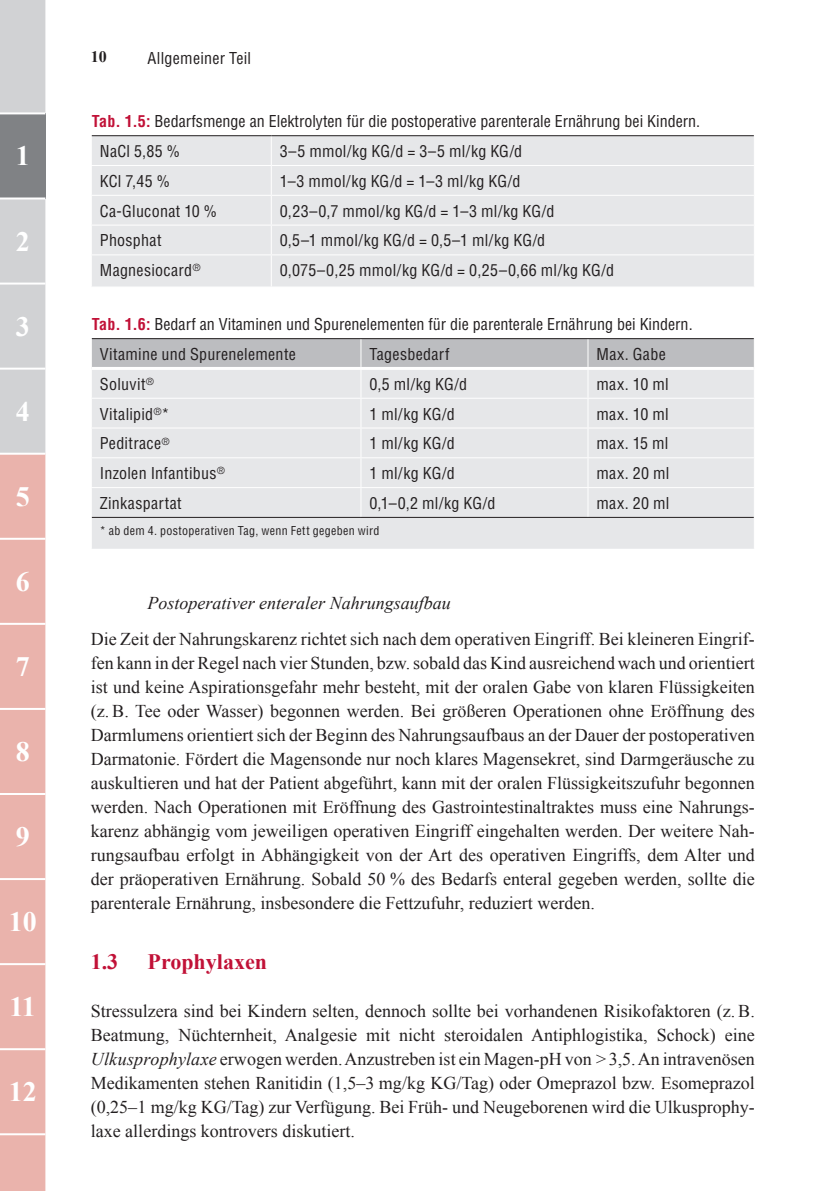
<style>
.page{position:relative;width:840px;height:1191px;background:#fff}
.page>*{position:absolute;margin:0;border:0;box-sizing:border-box;transform-origin:0 0}
.t1{font:700 28px "Times New Roman";color:#fff}
.t2{font:700 22px "Times New Roman";color:#c11137}
.t3{font:18px/24px "Times New Roman";color:#231f20;text-align:justify}
.t4{font:italic 18px "Times New Roman";color:#231f20}
.t5{font:condensed 16px/29.8px "Helvetica LT";letter-spacing:.015em;color:#231f20}
.t6{font:700 16px "Times New Roman";color:#231f20}
.t7{font:condensed 12px "Helvetica LT";letter-spacing:.03em;color:#231f20}
.s1{font-weight:700;color:#c11137}
.s2{font-style:italic}
</style>
<div class="page">
<svg style="left:0;top:0;width:45px;height:1191px;background:#dab9b5"></svg>
<hr style="left:0;top:282px;width:45px;height:2px;background:#fff">
<hr style="left:0;top:368px;width:45px;height:2px;background:#fff">
<hr style="left:0;top:1133px;width:45px;height:2px;background:#fff">
<hr style="left:0;top:1048px;width:45px;height:2px;background:#fff">
<hr style="left:0;top:963px;width:45px;height:2px;background:#fff">
<hr style="left:0;top:878px;width:45px;height:2px;background:#fff">
<hr style="left:0;top:793px;width:45px;height:2px;background:#fff">
<hr style="left:0;top:708px;width:45px;height:2px;background:#fff">
<hr style="left:0;top:623px;width:45px;height:2px;background:#fff">
<hr style="left:0;top:453px;width:45px;height:2px;background:#fff">
<hr style="left:0;top:538px;width:45px;height:2px;background:#fff">
<hr style="left:0;top:112px;width:45px;height:2px;background:#fff">
<hr style="left:0;top:197px;width:45px;height:2px;background:#fff">
<div style="left:92px;top:136px;width:661px;height:150px;background:#e6e7e9"></div>
<hr style="left:91px;top:165px;width:180px;height:1px;background:#fff">
<hr style="left:271px;top:165px;width:483px;height:1px;background:#fff">
<hr style="left:91px;top:195px;width:180px;height:1px;background:#fff">
<hr style="left:271px;top:195px;width:483px;height:1px;background:#fff">
<hr style="left:91px;top:225px;width:180px;height:1px;background:#fff">
<hr style="left:271px;top:225px;width:483px;height:1px;background:#fff">
<svg style="left:270px;top:136px;width:1px;height:118px"></svg>
<hr style="left:91px;top:254px;width:180px;height:1px;background:#fff">
<hr style="left:271px;top:254px;width:483px;height:1px;background:#fff">
<hr style="left:270px;top:255px;width:1px;height:31px;background:#fff">
<svg style="left:753px;top:135px;width:1px;height:119px"></svg>
<hr style="left:92px;top:135px;width:179px;height:1px;background:#231f20">
<hr style="left:271px;top:135px;width:482px;height:1px;background:#231f20">
<div style="left:92px;top:518px;width:661px;height:31px;background:#e6e7e9"></div>
<hr style="left:92px;top:517px;width:269px;height:1px;background:#231f20">
<hr style="left:361px;top:517px;width:226px;height:1px;background:#231f20">
<hr style="left:587px;top:517px;width:166px;height:1px;background:#231f20">
<svg style="left:91px;top:338px;width:663px;height:179px;background:#dedfe1"></svg>
<hr style="left:92px;top:367px;width:269px;height:3px;background:#fff">
<hr style="left:361px;top:367px;width:226px;height:3px;background:#fff">
<hr style="left:587px;top:367px;width:166px;height:3px;background:#fff">
<hr style="left:91px;top:368px;width:1px;height:30px;background:#fff">
<hr style="left:753px;top:368px;width:1px;height:30px;background:#fff">
<hr style="left:91px;top:398px;width:270px;height:1px;background:#fff">
<hr style="left:361px;top:398px;width:226px;height:1px;background:#fff">
<hr style="left:587px;top:398px;width:167px;height:1px;background:#fff">
<h1 class="t1" style="left:16px;top:137px;width:15px">1</h1>
<h1 class="t1" style="left:16px;top:222px;width:15px">2</h1>
<h1 class="t1" style="left:16px;top:307px;width:15px">3</h1>
<h1 class="t1" style="left:16px;top:392px;width:15px">4</h1>
<h1 class="t1" style="left:16px;top:477px;width:15px">5</h1>
<h1 class="t1" style="left:16px;top:562px;width:15px">6</h1>
<h1 class="t1" style="left:16px;top:647px;width:15px">7</h1>
<h1 class="t1" style="left:16px;top:732px;width:15px">8</h1>
<h1 class="t1" style="left:16px;top:817px;width:15px">9</h1>
<h1 class="t1" style="left:9px;top:902px;width:29px">10</h1>
<h1 class="t1" style="left:9px;top:987px;width:28px">11</h1>
<h1 class="t1" style="left:9px;top:1072px;width:29px">12</h1>
<p class="t6" style="left:91px;top:45px;width:17px">10</p>
<p class="t5" style="left:147px;top:43px;width:105px">Allgemeiner Teil</p>
<p class="t5" style="left:100px;top:106px;width:601px;text-indent:-8px"><span class="s1">Tab. 1.5:</span> Bedarfsmenge an Elektrolyten für die postoperative parenterale Ernährung bei Kindern.<br>NaCl 5,85 %</p>
<p class="t5" style="left:280px;top:136px;width:244px">3–5 mmol/kg KG/d = 3–5 ml/kg KG/d</p>
<p class="t5" style="left:100px;top:166px;width:72px">KCl 7,45 %</p>
<p class="t5" style="left:280px;top:166px;width:242px">1–3 mmol/kg KG/d = 1–3 ml/kg KG/d</p>
<p class="t5" style="left:100px;top:196px;width:119px">Ca-Gluconat 10 %</p>
<p class="t5" style="left:280px;top:196px;width:276px">0,23–0,7 mmol/kg KG/d = 1–3 ml/kg KG/d</p>
<p class="t5" style="left:100px;top:225px;width:63px">Phosphat</p>
<p class="t5" style="left:280px;top:225px;width:267px">0,5–1 mmol/kg KG/d = 0,5–1 ml/kg KG/d</p>
<p class="t5" style="left:100px;top:255px;width:102px">Magnesiocard<sup>®</sup></p>
<p class="t5" style="left:279px;top:255px;width:335px">0,075–0,25 mmol/kg KG/d = 0,25–0,66 ml/kg KG/d</p>
<p class="t5" style="left:100px;top:309px;width:594px;text-indent:-8px"><span class="s1">Tab. 1.6:</span> Bedarf an Vitaminen und Spurenelementen für die parenterale Ernährung bei Kindern.<br>Vitamine und Spurenelemente</p>
<p class="t5" style="left:369px;top:339px;width:81px">Tagesbedarf</p>
<p class="t5" style="left:596px;top:339px;width:71px">Max. Gabe</p>
<p class="t5" style="left:100px;top:369px;width:56px">Soluvit<sup>®</sup></p>
<p class="t5" style="left:369px;top:369px;width:99px">0,5 ml/kg KG/d</p>
<p class="t5" style="left:596px;top:369px;width:74px">max. 10 ml</p>
<p class="t5" style="left:100px;top:399px;width:71px">Vitalipid<sup>®</sup>*</p>
<p class="t5" style="left:369px;top:399px;width:87px">1 ml/kg KG/d</p>
<p class="t5" style="left:596px;top:399px;width:74px">max. 10 ml</p>
<p class="t5" style="left:100px;top:428px;width:71px">Peditrace<sup>®</sup></p>
<p class="t5" style="left:369px;top:428px;width:87px">1 ml/kg KG/d</p>
<p class="t5" style="left:596px;top:428px;width:73px">max. 15 ml</p>
<p class="t5" style="left:100px;top:458px;width:126px">Inzolen Infantibus<sup>®</sup></p>
<p class="t5" style="left:369px;top:458px;width:87px">1 ml/kg KG/d</p>
<p class="t5" style="left:596px;top:458px;width:74px">max. 20 ml</p>
<p class="t5" style="left:100px;top:488px;width:83px">Zinkaspartat</p>
<p class="t5" style="left:369px;top:488px;width:127px">0,1–0,2 ml/kg KG/d</p>
<p class="t5" style="left:596px;top:488px;width:74px">max. 20 ml</p>
<p class="t7" style="left:100px;top:523px;width:281px">* ab dem 4. postoperativen Tag, wenn Fett gegeben wird</p>
<p class="t4" style="left:147px;top:590px;width:304px">Postoperativer enteraler Nahrungsaufbau</p>
<p class="t3" style="left:91px;top:626px;width:665px">Die Zeit der Nahrungskarenz richtet sich nach dem operativen Eingriff. Bei kleineren Eingrif&shy;fen kann in der Regel nach vier Stunden, bzw. sobald das Kind ausreichend wach und orientiert ist und keine Aspirationsgefahr mehr besteht, mit der oralen Gabe von klaren Flüssigkeiten (z. B. Tee oder Wasser) begonnen werden. Bei größeren Operationen ohne Eröffnung des Darmlumens orientiert sich der Beginn des Nahrungsaufbaus an der Dauer der postoperativen Darmatonie. Fördert die Magensonde nur noch klares Magensekret, sind Darmgeräusche zu auskultieren und hat der Patient abgeführt, kann mit der oralen Flüssigkeitszufuhr begonnen werden. Nach Operationen mit Eröffnung des Gastrointestinaltraktes muss eine Nahrungs&shy;karenz abhängig vom jeweiligen operativen Eingriff eingehalten werden. Der weitere Nah&shy;rungsaufbau erfolgt in Abhängigkeit von der Art des operativen Eingriffs, dem Alter und der präoperativen Ernährung. Sobald 50 % des Bedarfs enteral gegeben werden, sollte die parenterale Ernährung, insbesondere die Fettzufuhr, reduziert werden.</p>
<p class="t2" style="left:91px;top:946px;width:29px">1.3</p>
<p class="t2" style="left:147px;top:946px;width:121px">Prophylaxen</p>
<p class="t3" style="left:91px;top:998px;width:665px">Stressulzera sind bei Kindern selten, dennoch sollte bei vorhandenen Risikofaktoren (z. B.<br>Beatmung, Nüchternheit, Analgesie mit nicht steroidalen Antiphlogistika, Schock) eine <span class="s2">Ulkusprophylaxe</span> erwogen werden. Anzustreben ist ein Magen-pH von &gt;3,5. An intravenösen Medikamenten stehen Ranitidin (1,5–3 mg/kg KG/Tag) oder Omeprazol bzw. Esomeprazol (0,25–1 mg/kg KG/Tag) zur Verfügung. Bei Früh- und Neugeborenen wird die Ulkusprophy&shy;laxe allerdings kontrovers diskutiert.</p>
</div>
